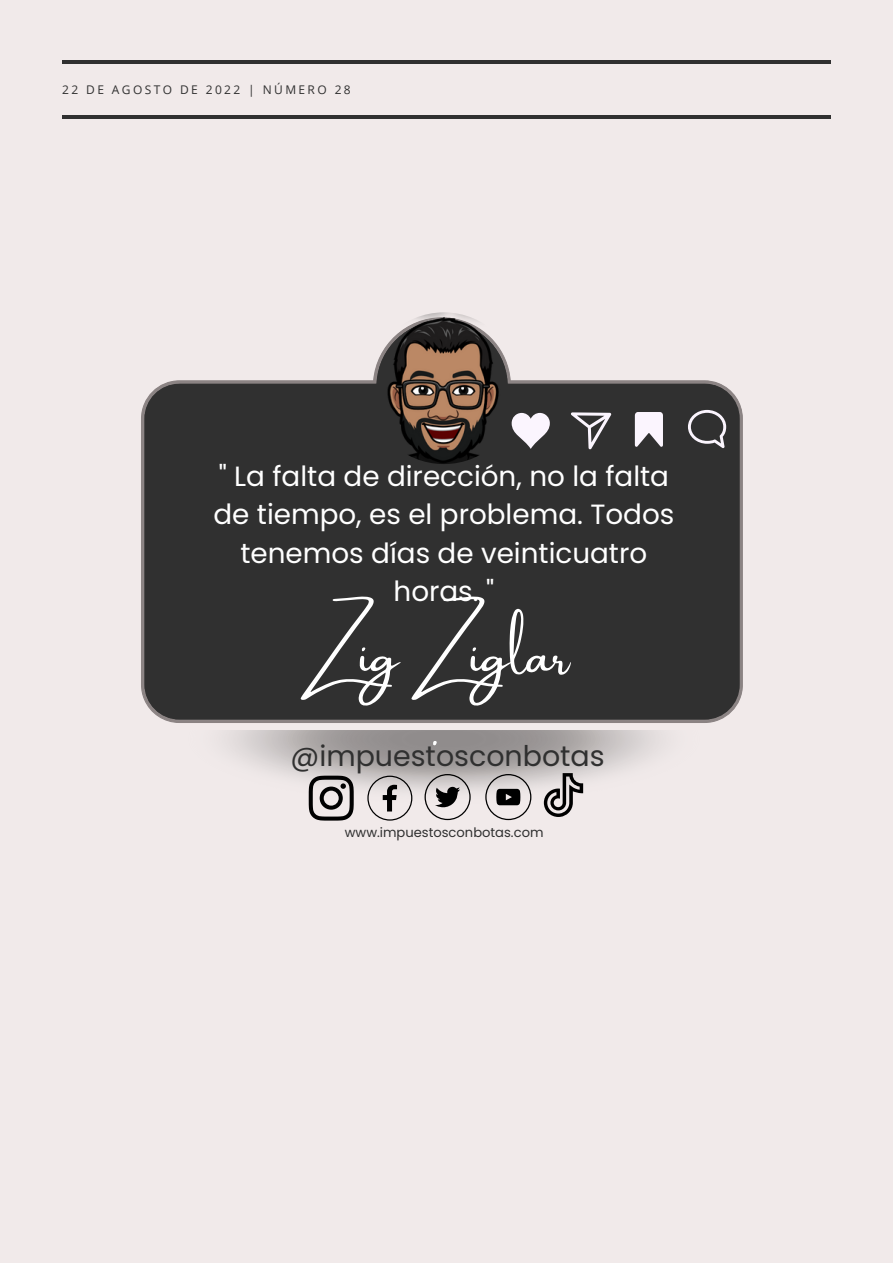
<style>
.page{position:relative;width:893px;height:1264px;background:#fff}
.page>*{position:absolute;margin:0;border:0;box-sizing:border-box;transform-origin:0 0}
.t1{font:51.6px/72px "Amsterdam One";color:#fff;text-align:center}
.t2{font:28.5px "Poppins";color:#303030}
.t3{font:27.75px/38.2px "Poppins";color:#fff;text-align:center}
.t4{font:13.05px "Poppins";color:#303030}
.t5{font:12px "Open Sans";letter-spacing:.2em;color:#303030}
</style>
<div class="page">
<div style="left:0;top:0;width:892px;height:1262px;background:#f1eaea"></div>
<img style="left:226px;top:730px;width:436px;height:75px">
<div style="left:141px;top:380px;width:602px;height:343px;background:#303030"></div>
<img style="left:368px;top:312px;width:151px;height:152px;border-radius:50%">
<svg style="left:511px;top:413px;width:39px;height:36px"></svg>
<svg style="left:570px;top:412px;width:41px;height:37px;background:#656466"></svg>
<svg style="left:634px;top:412px;width:29px;height:35px"></svg>
<svg style="left:688px;top:410px;width:38px;height:38px"></svg>
<hr style="left:62px;top:115px;width:768px;height:3px;background:#303030">
<hr style="left:62px;top:60px;width:768px;height:3px;background:#303030">
<svg style="left:309px;top:775px;width:45px;height:45px"></svg>
<svg style="left:367px;top:775px;width:45px;height:45px"></svg>
<svg style="left:424px;top:774px;width:46px;height:46px"></svg>
<svg style="left:485px;top:774px;width:46px;height:46px"></svg>
<svg style="left:544px;top:773px;width:39px;height:44px"></svg>
<p class="t5" style="left:62px;top:81px;width:290px">22 DE AGOSTO DE 2022 | NÚMERO 28</p>
<p class="t3" style="left:213px;top:457px;width:462px">" La falta de dirección, no la falta de tiempo, es el problema. Todos tenemos días de veinticuatro horas. "</p>
<h1 class="t1" style="left:301px;top:621px;width:270px">Zig Ziglar .</h1>
<p class="t2" style="left:290px;top:736px;width:315px">@impuestosconbotas</p>
<p class="t4" style="left:345px;top:823px;width:200px">www.impuestosconbotas.com</p>
</div>
